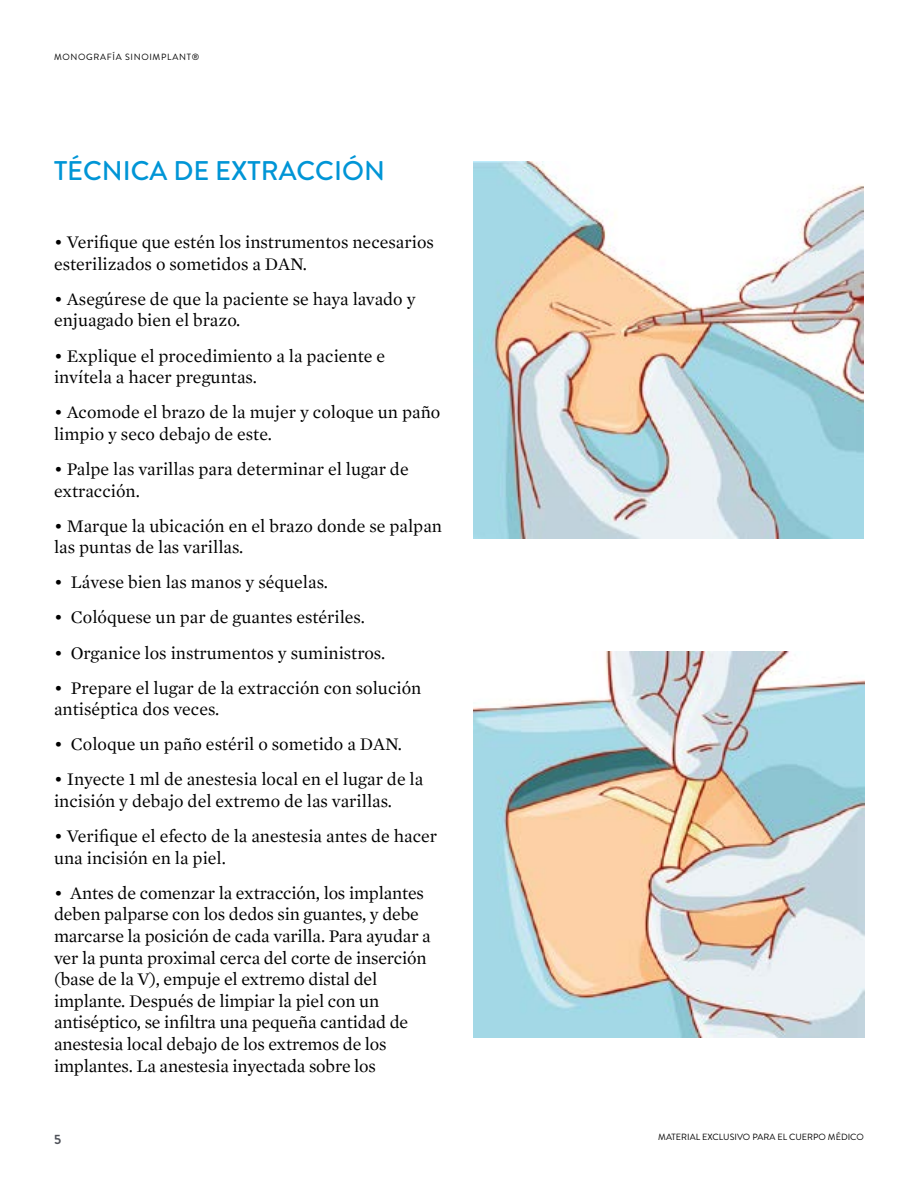
<style>
.page{position:relative;width:918px;height:1188px;background:#fff}
.page>*{position:absolute;margin:0;border:0;box-sizing:border-box;transform-origin:0 0}
.t1{font:500 27px "Brandon Grotesque";color:#0095d6}
.t2{font:18px/21.6px "Mercury Text G1";color:#000}
.t3{font:700 13.5px "Brandon Grotesque";color:#50535a}
.t4{font:9px "Brandon Grotesque";color:#000}
.t5{font:9px "Brandon Grotesque";letter-spacing:.075em;color:#000}
</style>
<div class="page">
<img style="left:474px;top:161px;width:390px;height:378px">
<img style="left:474px;top:652px;width:390px;height:385px">
<p class="t5" style="left:54px;top:51px;width:147px">MONOGRAFÍA SINOIMPLANT®</p>
<h1 class="t1" style="left:54px;top:152px;width:332px">TÉCNICA DE EXTRACCIÓN</h1>
<p class="t2" style="left:54px;top:231px;width:381px">• Verifique que estén los instrumentos necesarios esterilizados o sometidos a DAN.</p>
<p class="t2" style="left:54px;top:288px;width:363px">• Asegúrese de que la paciente se haya lavado y enjuagado bien el brazo.</p>
<p class="t2" style="left:54px;top:345px;width:333px">• Explique el procedimiento a la paciente e invítela a hacer preguntas.</p>
<p class="t2" style="left:54px;top:402px;width:388px">• Acomode el brazo de la mujer y coloque un paño limpio y seco debajo de este.</p>
<p class="t2" style="left:54px;top:458px;width:356px">• Palpe las varillas para determinar el lugar de extracción.</p>
<p class="t2" style="left:54px;top:515px;width:390px">• Marque la ubicación en el brazo donde se palpan las puntas de las varillas.</p>
<p class="t2" style="left:54px;top:572px;width:276px">• Lávese bien las manos y séquelas.</p>
<p class="t2" style="left:54px;top:607px;width:312px">• Colóquese un par de guantes estériles.</p>
<p class="t2" style="left:54px;top:642px;width:333px">• Organice los instrumentos y suministros.</p>
<p class="t2" style="left:54px;top:677px;width:369px">• Prepare el lugar de la extracción con solución antiséptica dos veces.</p>
<p class="t2" style="left:54px;top:734px;width:350px">• Coloque un paño estéril o sometido a DAN.</p>
<p class="t2" style="left:54px;top:769px;width:371px">• Inyecte 1 ml de anestesia local en el lugar de la incisión y debajo del extremo de las varillas.</p>
<p class="t2" style="left:54px;top:825px;width:385px">• Verifique el efecto de la anestesia antes de hacer una incisión en la piel.</p>
<p class="t2" style="left:54px;top:882px;width:378px">• Antes de comenzar la extracción, los implantes deben palparse con los dedos sin guantes, y debe marcarse la posición de cada varilla. Para ayudar a ver la punta proximal cerca del corte de inserción (base de la V), empuje el extremo distal del implante. Después de limpiar la piel con un antiséptico, se infiltra una pequeña cantidad de anestesia local debajo de los extremos de los implantes. La anestesia inyectada sobre los</p>
<p class="t3" style="left:54px;top:1130px;width:9px">5</p>
<p class="t4" style="left:658px;top:1131px;width:207px">MATERIAL EXCLUSIVO PARA EL CUERPO MÉDICO</p>
</div>
